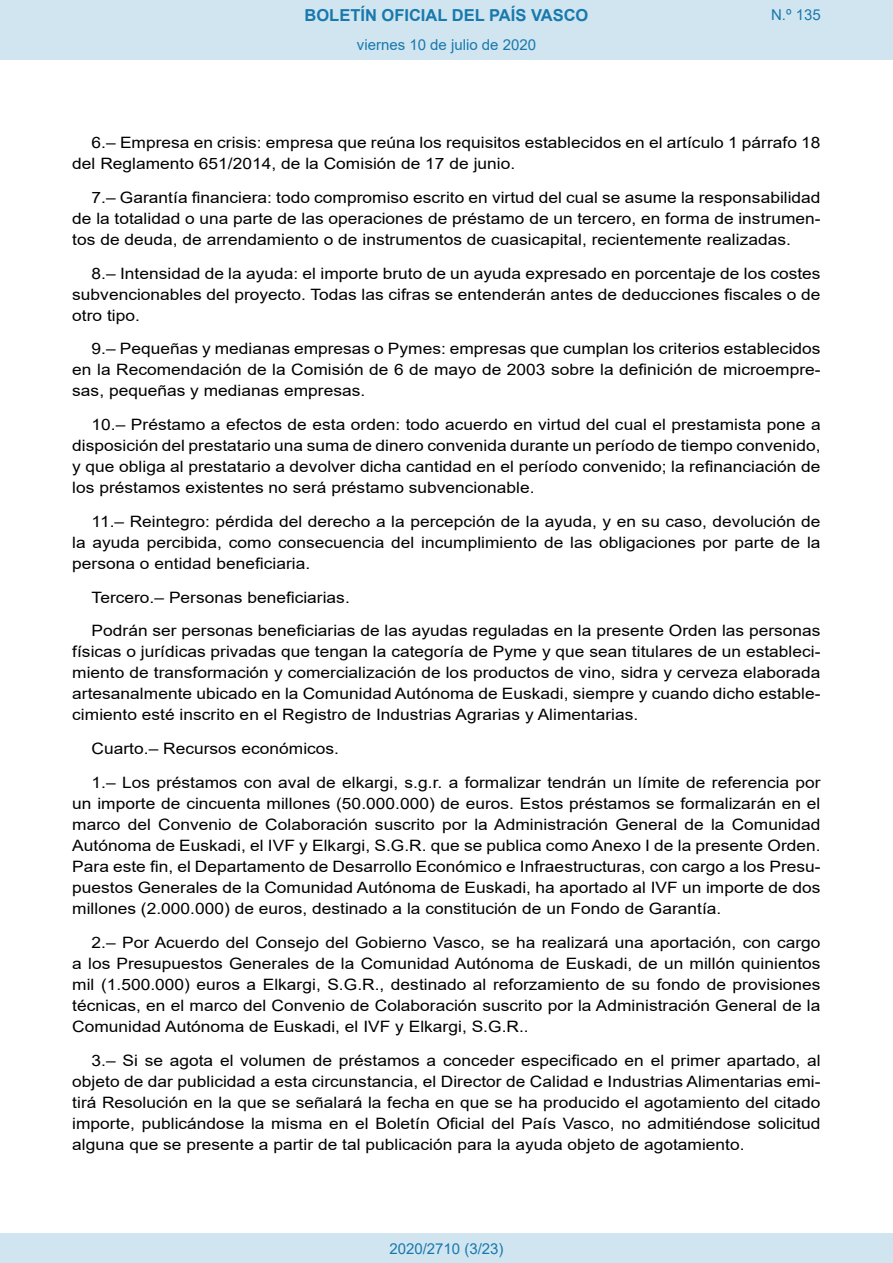
<style>
.page{position:relative;width:893px;height:1263px;background:#fff}
.page>*{position:absolute;margin:0;border:0;box-sizing:border-box;transform-origin:0 0}
.t1{font:700 16.5px "Arial";color:#1879ad}
.BOPVDetalle{font:15.6px/21px "Arial";color:#000;text-align:justify;scale:1.11 1}
.Paginacion_Centro{font:15px "Arial";color:#1879ad}
</style>
<div class="page">
<div style="left:0;top:0;width:893px;height:60px;background:#d0e5f0"></div>
<div style="left:0;top:1233px;width:893px;height:30px;background:#d0e5f0"></div>
<p class="t1" style="left:305px;top:3px;width:285px">BOLETÍN OFICIAL DEL PAÍS VASCO</p>
<p class="Paginacion_Centro" style="left:357px;top:35px;width:181px">viernes 10 de julio de 2020</p>
<p class="Paginacion_Centro" style="left:771px;top:5px;width:51px">N.º 135</p>
<p class="BOPVDetalle" style="left:72px;top:132px;width:676px;text-indent:19px">6.– Empresa en crisis: empresa que reúna los requisitos establecidos en el artículo 1 párrafo 18 del Reglamento 651/2014, de la Comisión de 17 de junio.</p>
<p class="BOPVDetalle" style="left:72px;top:187px;width:676px;text-indent:19px">7.– Garantía financiera: todo compromiso escrito en virtud del cual se asume la responsabilidad de la totalidad o una parte de las operaciones de préstamo de un tercero, en forma de instrumen&shy;tos de deuda, de arrendamiento o de instrumentos de cuasicapital, recientemente realizadas.</p>
<p class="BOPVDetalle" style="left:72px;top:263px;width:676px;text-indent:19px">8.– Intensidad de la ayuda: el importe bruto de un ayuda expresado en porcentaje de los costes subvencionables del proyecto. Todas las cifras se entenderán antes de deducciones fiscales o de otro tipo.</p>
<p class="BOPVDetalle" style="left:72px;top:338px;width:676px;text-indent:19px">9.– Pequeñas y medianas empresas o Pymes: empresas que cumplan los criterios establecidos en la Recomendación de la Comisión de 6 de mayo de 2003 sobre la definición de microempre&shy;sas, pequeñas y medianas empresas.</p>
<p class="BOPVDetalle" style="left:72px;top:414px;width:676px;text-indent:19px">10.– Préstamo a efectos de esta orden: todo acuerdo en virtud del cual el prestamista pone a disposición del prestatario una suma de dinero convenida durante un período de tiempo convenido, y que obliga al prestatario a devolver dicha cantidad en el período convenido; la refinanciación de los préstamos existentes no será préstamo subvencionable.</p>
<p class="BOPVDetalle" style="left:72px;top:511px;width:676px;text-indent:19px">11.– Reintegro: pérdida del derecho a la percepción de la ayuda, y en su caso, devolución de la ayuda percibida, como consecuencia del incumplimiento de las obligaciones por parte de la persona o entidad beneficiaria.</p>
<p class="BOPVDetalle" style="left:92px;top:587px;width:234px">Tercero.– Personas beneficiarias.</p>
<p class="BOPVDetalle" style="left:72px;top:620px;width:676px;text-indent:19px">Podrán ser personas beneficiarias de las ayudas reguladas en la presente Orden las personas físicas o jurídicas privadas que tengan la categoría de Pyme y que sean titulares de un estableci&shy;miento de transformación y comercialización de los productos de vino, sidra y cerveza elaborada artesanalmente ubicado en la Comunidad Autónoma de Euskadi, siempre y cuando dicho estable&shy;cimiento esté inscrito en el Registro de Industrias Agrarias y Alimentarias.</p>
<p class="BOPVDetalle" style="left:92px;top:738px;width:224px">Cuarto.– Recursos económicos.</p>
<p class="BOPVDetalle" style="left:72px;top:772px;width:676px;text-indent:19px">1.– Los préstamos con aval de elkargi, s.g.r. a formalizar tendrán un límite de referencia por un importe de cincuenta millones (50.000.000) de euros. Estos préstamos se formalizarán en el marco del Convenio de Colaboración suscrito por la Administración General de la Comunidad Autónoma de Euskadi, el IVF y Elkargi, S.G.R. que se publica como Anexo I de la presente Orden.<br>Para este fin, el Departamento de Desarrollo Económico e Infraestructuras, con cargo a los Presu&shy;puestos Generales de la Comunidad Autónoma de Euskadi, ha aportado al IVF un importe de dos millones (2.000.000) de euros, destinado a la constitución de un Fondo de Garantía.</p>
<p class="BOPVDetalle" style="left:72px;top:932px;width:676px;text-indent:19px">2.– Por Acuerdo del Consejo del Gobierno Vasco, se ha realizará una aportación, con cargo a los Presupuestos Generales de la Comunidad Autónoma de Euskadi, de un millón quinientos mil (1.500.000) euros a Elkargi, S.G.R., destinado al reforzamiento de su fondo de provisiones técnicas, en el marco del Convenio de Colaboración suscrito por la Administración General de la Comunidad Autónoma de Euskadi, el IVF y Elkargi, S.G.R..</p>
<p class="BOPVDetalle" style="left:72px;top:1049px;width:676px;text-indent:19px">3.– Si se agota el volumen de préstamos a conceder especificado en el primer apartado, al objeto de dar publicidad a esta circunstancia, el Director de Calidad e Industrias Alimentarias emi&shy;tirá Resolución en la que se señalará la fecha en que se ha producido el agotamiento del citado importe, publicándose la misma en el Boletín Oficial del País Vasco, no admitiéndose solicitud alguna que se presente a partir de tal publicación para la ayuda objeto de agotamiento.</p>
<p class="Paginacion_Centro" style="left:389px;top:1238px;width:116px">2020/2710 (3/23)</p>
</div>
